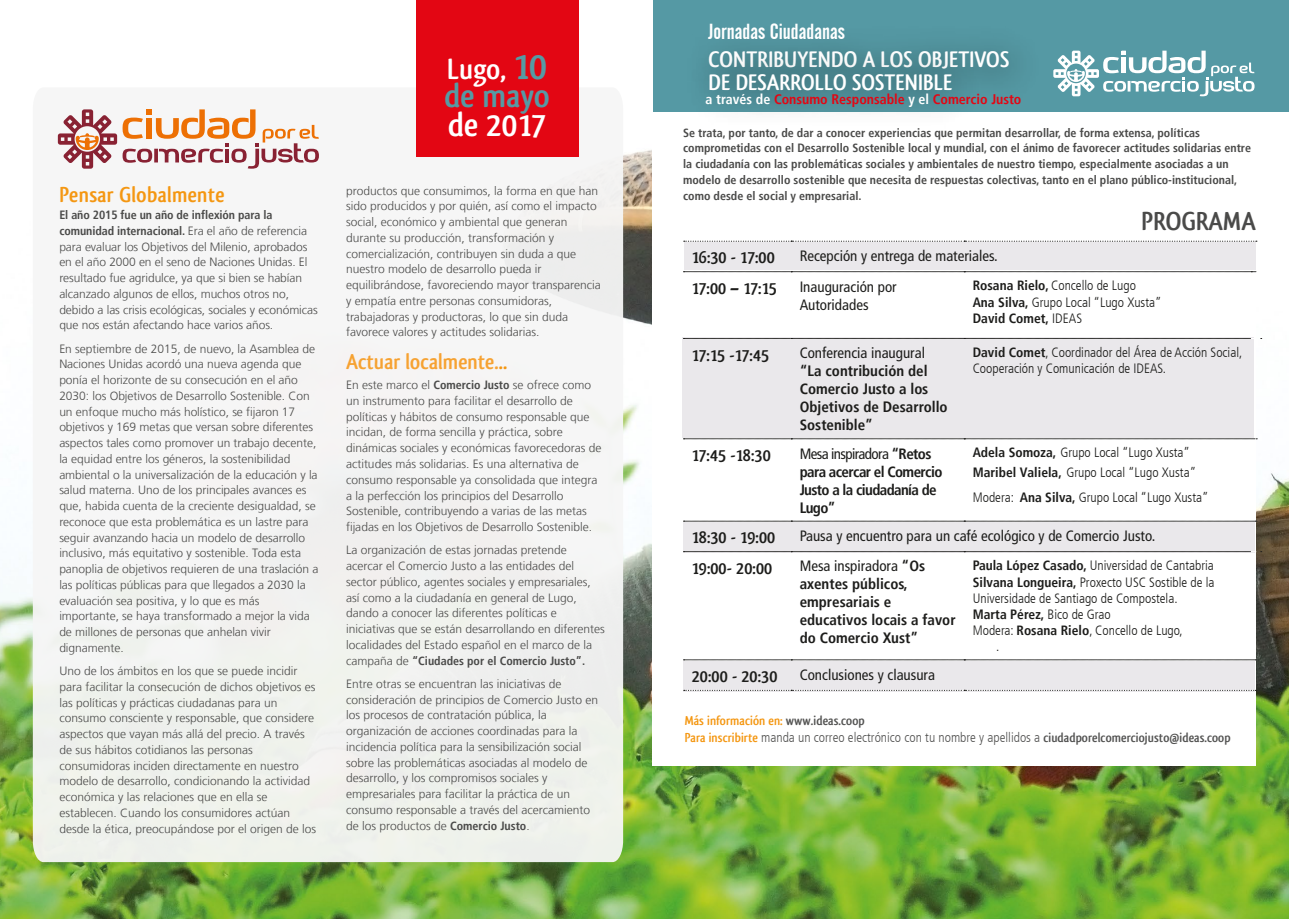
<style>
.page{position:relative;width:1289px;height:919px;background:#fff}
.page>*{position:absolute;margin:0;border:0;box-sizing:border-box;transform-origin:0 0}
.t1{font:700 34.65px "Qlassik";color:#569aa4}
.t2{font:700 34.65px "Qlassik";color:#fff}
.t3{font:700 30.75px "Qlassik";color:#fff}
.t4{font:700 27.15px "Qlassik";color:#4a4a49}
.t5{font:700 23.55px/23.4px "Qlassik";color:#fff}
.t6{font:700 22.5px "Qlassik";color:#f6a232}
.t7{font:700 22.5px "Qlassik";letter-spacing:.01em;color:#f49712}
.t8{font:21.75px "Alternate Gothic No 2 BT";color:#fff}
.t9{font:700 18px "Qlassik";color:#1d1d1b}
.t10{font:condensed 15px/18px "Frutiger LT";color:#1d1d1b}
.t11{font:700 condensed 15px/18px "Frutiger LT";color:#1d1d1b}
.t12{font:700 condensed 15px/18px "Frutiger LT";letter-spacing:-.04em;color:#1d1d1b}
.t13{font:700 condensed 13.95px "Frutiger LT";color:#e30613}
.t14{font:300 condensed 13.5px/16.2px "Frutiger LT";color:#1d1d1b}
.t15{font:300 condensed 13.5px "Frutiger LT";color:rgb(74 74 73/.95)}
.t16{font:700 condensed 13.5px "Frutiger LT";color:#1d1d1b}
.t17{font:700 13.5px "Qlassik";color:#f49712}
.t18{font:300 12px/15.8px "Frutiger LT";color:#4a4a49}
.t19{font:700 condensed 12px/15.8px "Frutiger LT";color:#4a4a49}
.s1{font-weight:700;font-stretch:condensed}
.s2{font-size:39.9px;color:#569aa4}
.s3{color:#f49712}
.s4{color:#fff}
.s5{font-weight:700}
.s6{font-weight:300}
.s7{font-weight:400}
.s8{font-family:"Qlassik";font-weight:700;font-stretch:normal;font-size:18px}
.s9{color:rgb(74 74 73/.95)}
.s10{font-family:"Qlassik";font-weight:700;font-stretch:normal;color:#f49712}
.s11{font-family:"Qlassik";font-weight:700;font-stretch:normal}
</style>
<div class="page">
<img style="left:0;top:0;width:1288px;height:918px">
<div style="left:652px;top:33px;width:603px;height:732px;background:#fff"></div>
<svg style="left:653px;top:0;width:635px;height:112px;background:#52939e"></svg>
<div style="left:684px;top:241px;width:571px;height:29px;background:#eae8eb"></div>
<div style="left:683px;top:522px;width:571px;height:30px;background:#eae8eb"></div>
<div style="left:682px;top:337px;width:571px;height:100px;background:#eae8eb"></div>
<div style="left:683px;top:661px;width:571px;height:30px;background:#eae8eb"></div>
<svg style="left:33px;top:87px;width:590px;height:775px;fill:#f5f4f4"></svg>
<svg style="left:58px;top:109px;width:59px;height:60px"></svg>
<svg style="left:123px;top:109px;width:196px;height:60px"></svg>
<svg style="left:1060px;top:51px;width:194px;height:45px"></svg>
<div style="left:416px;top:0;width:162px;height:157px;background:#e30613"></div>
<hr style="left:962px;top:551px;width:294px;height:1px;background:#fff">
<hr style="left:962px;top:338px;width:294px;height:1px;background:#fff">
<svg style="left:683px;top:240px;width:573px;height:2px"></svg>
<svg style="left:683px;top:689px;width:573px;height:2px"></svg>
<svg style="left:683px;top:271px;width:573px;height:1px"></svg>
<svg style="left:683px;top:338px;width:567px;height:1px"></svg>
<svg style="left:683px;top:438px;width:574px;height:1px"></svg>
<svg style="left:683px;top:521px;width:573px;height:1px"></svg>
<svg style="left:683px;top:551px;width:567px;height:1px"></svg>
<svg style="left:683px;top:659px;width:573px;height:1px"></svg>
<h3 class="t7" style="left:59px;top:181px;width:167px">Pensar Globalmente</h3>
<p class="t18" style="left:59px;top:207px;width:260px"><span class="s1">El año 2015 fue un año de inflexión para la comunidad internacional.</span> Era el año de referencia para evaluar los Objetivos del Milenio, aprobados en el año 2000 en el seno de Naciones Unidas. El resultado fue agridulce, ya que si bien se habían alcanzado algunos de ellos, muchos otros no, debido a las crisis ecológicas, sociales y económicas que nos están afectando hace varios años.</p>
<p class="t18" style="left:59px;top:341px;width:260px">En septiembre de 2015, de nuevo, la Asamblea de Naciones Unidas acordó una nueva agenda que ponía el horizonte de su consecución en el año 2030: los Objetivos de Desarrollo Sostenible. Con un enfoque mucho más holístico, se fijaron 17 objetivos y 169 metas que versan sobre diferentes aspectos tales como promover un trabajo decente, la equidad entre los géneros, la sostenibilidad ambiental o la universalización de la educación y la salud materna. Uno de los principales avances es que, habida cuenta de la creciente desigualdad, se reconoce que esta problemática es un lastre para seguir avanzando hacia un modelo de desarrollo inclusivo, más equitativo y sostenible. Toda esta panoplia de objetivos requieren de una traslación a las políticas públicas para que llegados a 2030 la evaluación sea positiva, y lo que es más importante, se haya transformado a mejor la vida de millones de personas que anhelan vivir dignamente.</p>
<p class="t18" style="left:59px;top:663px;width:258px">Uno de los ámbitos en los que se puede incidir para facilitar la consecución de dichos objetivos es las políticas y prácticas ciudadanas para un consumo consciente y responsable, que considere aspectos que vayan más allá del precio. A través de sus hábitos cotidianos las personas consumidoras inciden directamente en nuestro modelo de desarrollo, condicionando la actividad económica y las relaciones que en ella se establecen. Cuando los consumidores actúan desde la ética, preocupándose por el origen de los</p>
<h2 class="t3" style="left:447px;top:51px;width:101px">Lugo, <span class="s2">10</span></h2>
<h1 class="t1" style="left:444px;top:76px;width:107px">de mayo</h1>
<h1 class="t2" style="left:448px;top:104px;width:100px">de 2017</h1>
<p class="t18" style="left:346px;top:183px;width:256px">productos que consumimos, la forma en que han sido producidos y por quién, así como el impacto social, económico y ambiental que generan durante su producción, transformación y comercialización, contribuyen sin duda a que nuestro modelo de desarrollo pueda ir equilibrándose, favoreciendo mayor transparencia y empatía entre personas consumidoras, trabajadoras y productoras, lo que sin duda favorece valores y actitudes solidarias.</p>
<h3 class="t6" style="left:346px;top:348px;width:163px">Actuar localmente.<span class="s3">..</span></h3>
<p class="t18" style="left:346px;top:377px;width:257px">En este marco el <span class="s1">Comercio Justo</span> se ofrece como un instrumento para facilitar el desarrollo de políticas y hábitos de consumo responsable que incidan, de forma sencilla y práctica, sobre dinámicas sociales y económicas favorecedoras de actitudes más solidarias. Es una alternativa de consumo responsable ya consolidada que integra a la perfección los principios del Desarrollo Sostenible, contribuyendo a varias de las metas fijadas en los Objetivos de Desarrollo Sostenible.</p>
<p class="t18" style="left:346px;top:542px;width:260px">La organización de estas jornadas pretende acercar el Comercio Justo a las entidades del sector público, agentes sociales y empresariales, así como a la ciudadanía en general de Lugo, dando a conocer las diferentes políticas e iniciativas que se están desarrollando en diferentes localidades del Estado español en el marco de la campaña de <span class="s1">“Ciudades por el Comercio Justo”.</span></p>
<p class="t18" style="left:346px;top:676px;width:254px">Entre otras se encuentran las iniciativas de consideración de principios de Comercio Justo en los procesos de contratación pública, la organización de acciones coordinadas para la incidencia política para la sensibilización social sobre las problemáticas asociadas al modelo de desarrollo, y los compromisos sociales y empresariales para facilitar la práctica de un consumo responsable a través del acercamiento de los productos de <span class="s1">Comercio Justo</span>.</p>
<h3 class="t8" style="left:708px;top:20px;width:138px">Jornadas Ciudadanas</h3>
<h3 class="t5" style="left:708px;top:47px;width:302px">CONTRIBUYENDO A LOS OBJETIVOS<br>DE DESARROLLO SOSTENIBLE</h3>
<p class="t19" style="left:683px;top:124px;width:569px">Se trata, por tanto, de dar a conocer experiencias que permitan desarrollar, de forma extensa, políticas comprometidas con el Desarrollo Sostenible local y mundial, con el ánimo de favorecer actitudes solidarias entre la ciudadanía con las problemáticas sociales y ambientales de nuestro tiempo, especialmente asociadas a un modelo de desarrollo sostenible que necesita de respuestas colectivas, tanto en el plano público-institucional, como desde el social y empresarial.</p>
<h3 class="t4" style="left:1141px;top:205px;width:116px">PROGRAMA</h3>
<p class="t13" style="left:705px;top:91px;width:317px"><span class="s4">a través de</span> Consumo Responsable <span class="s4">y el</span> Comercio Justo</p>
<h3 class="t9" style="left:691px;top:247px;width:85px">16:30 - 17:00</h3>
<p class="t10" style="left:799px;top:247px;width:199px">Recepción y entrega de materiales.</p>
<h3 class="t9" style="left:691px;top:277px;width:87px">17:00 – 17:15</h3>
<p class="t10" style="left:799px;top:277px;width:98px">Inauguración por<br>Autoridades</p>
<p class="t14" style="left:972px;top:278px;width:190px"><span class="s5">Rosana Rielo,</span> Concello de Lugo<br><span class="s5">Ana Silva,</span> Grupo Local “Lugo Xusta”</p>
<h3 class="t9" style="left:691px;top:344px;width:79px">17:15 -17:45</h3>
<p class="t10" style="left:799px;top:344px;width:127px">Conferencia inaugural</p>
<p class="t11" style="left:799px;top:362px;width:149px">“La contribución del<br>Comercio Justo a los<br>Objetivos de Desarrollo<br>Sostenible”</p>
<p class="t16" style="left:972px;top:310px;width:111px">David Comet, <span class="s6">IDEAS</span></p>
<p class="t14" style="left:972px;top:344px;width:271px"><span class="s5">David Comet</span>, Coordinador del Área de Acción Social,<br>Cooperación y Comunicación de IDEAS.</p>
<h3 class="t9" style="left:691px;top:444px;width:81px">17:45 -18:30</h3>
<p class="t12" style="left:799px;top:444px;width:144px"><span class="s7">Mesa inspiradora</span> “Retos para acercar el Comercio<br>Justo a la ciudadanía de<br>Lugo”</p>
<p class="t14" style="left:972px;top:443px;width:225px;line-height:19.2px"><span class="s5">Adela Somoza,</span> Grupo Local “Lugo Xusta”<br><span class="s5">Maribel Valiela,</span> Grupo Local “Lugo Xusta”</p>
<h3 class="t9" style="left:691px;top:526px;width:85px">18:30 - 19:00</h3>
<p class="t10" style="left:799px;top:526px;width:357px">Pausa y encuentro para un café ecológico y de Comercio Justo.</p>
<h3 class="t9" style="left:691px;top:557px;width:82px">19:00- 20:00</h3>
<p class="t11" style="left:799px;top:557px;width:157px"><span class="s7">Mesa inspiradora</span> “Os axentes públicos, empresariais e educativos locais a favor do Comercio Xust”</p>
<p class="t14" style="left:972px;top:557px;width:243px"><span class="s5">Paula López Casado,</span> Universidad de Cantabria</p>
<p class="t14" style="left:972px;top:489px;width:237px">Modera: <span class="s5">Ana Silva,</span> Grupo Local “Lugo Xusta”</p>
<p class="t14" style="left:972px;top:574px;width:243px"><span class="s5">Silvana Longueira,</span> Proxecto USC Sostible de la</p>
<p class="t14" style="left:972px;top:590px;width:206px">Universidade de Santiago de Compostela.</p>
<p class="t16" style="left:972px;top:606px;width:139px">Marta Pérez, <span class="s6">Bico de Grao</span></p>
<p class="t14" style="left:972px;top:622px;width:212px">Modera: <span class="s5">Rosana Rielo</span>, Concello de Lugo,</p>
<p class="t14" style="left:996px;top:638px;width:5px">.</p>
<p class="t10" style="left:691px;top:665px;width:245px"><span class="s8">20:00 - 20:30</span> Conclusiones y clausura</p>
<p class="t17" style="left:684px;top:713px;width:181px">Más información en: <span class="s9">www.ideas.coop</span></p>
<p class="t15" style="left:684px;top:729px;width:547px"><span class="s10">Para inscribirte</span> manda un correo electrónico con tu nombre y apellidos a <span class="s11">ciudadporelcomerciojusto@ideas.coop</span></p>
</div>
